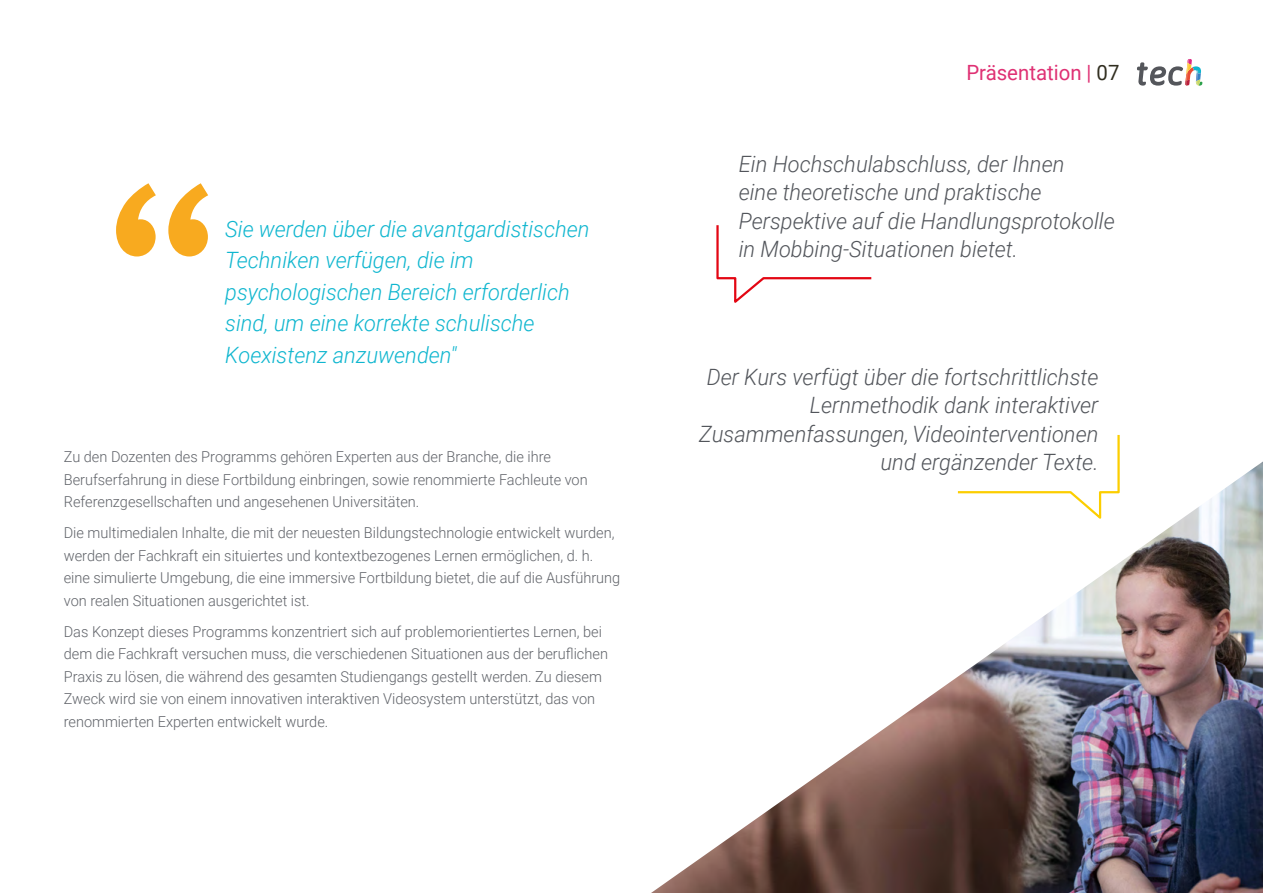
<style>
.page{position:relative;width:1263px;height:893px;background:#fff}
.page>*{position:absolute;margin:0;border:0;box-sizing:border-box;transform-origin:0 0}
.t1{font:italic 300 22.5px/28.5px "Roboto";color:#52555b;text-align:right}
.t2{font:italic 300 22.5px/31.5px "Roboto";color:#0fb6cf}
.t3{font:21px "Roboto";color:#df3174}
.t4{font:300 15px/22.5px "Roboto";color:#61646a}
.s1{color:#312e20}
</style>
<div class="page">
<svg style="left:116px;top:183px;width:92px;height:73px"></svg>
<img style="left:651px;top:461px;width:612px;height:432px">
<svg style="left:956px;top:434px;width:165px;height:89px"></svg>
<svg style="left:716px;top:225px;width:156px;height:78px"></svg>
<svg style="left:1137px;top:59px;width:65px;height:27px"></svg>
<h1 class="t2" style="left:225px;top:212px;width:366px">Sie werden über die avantgardistischen Techniken verfügen, die im psychologischen Bereich erforderlich sind, um eine korrekte schulische Koexistenz anzuwenden"</h1>
<p class="t4" style="left:64px;top:445px;width:525px">Zu den Dozenten des Programms gehören Experten aus der Branche, die ihre<br>Berufserfahrung in diese Fortbildung einbringen, sowie renommierte Fachleute von<br>Referenzgesellschaften und angesehenen Universitäten.</p>
<p class="t4" style="left:64px;top:521px;width:558px">Die multimedialen Inhalte, die mit der neuesten Bildungstechnologie entwickelt wurden, werden der Fachkraft ein situiertes und kontextbezogenes Lernen ermöglichen, d. h. eine simulierte Umgebung, die eine immersive Fortbildung bietet, die auf die Ausführung von realen Situationen ausgerichtet ist.</p>
<p class="t4" style="left:64px;top:619px;width:546px">Das Konzept dieses Programms konzentriert sich auf problemorientiertes Lernen, bei dem die Fachkraft versuchen muss, die verschiedenen Situationen aus der beruflichen Praxis zu lösen, die während des gesamten Studiengangs gestellt werden. Zu diesem Zweck wird sie von einem innovativen interaktiven Videosystem unterstützt, das von renommierten Experten entwickelt wurde.</p>
<h2 class="t3" style="left:966px;top:57px;width:155px">Präsentation | <span class="s1">07</span></h2>
<h1 class="t1" style="left:739px;top:149px;width:377px;text-align:left">Ein Hochschulabschluss, der Ihnen<br>eine theoretische und praktische Perspektive auf die Handlungsprotokolle in Mobbing-Situationen bietet.</h1>
<h1 class="t1" style="left:699px;top:362px;width:401px">Der Kurs verfügt über die fortschrittlichste Lernmethodik dank interaktiver Zusammenfassungen, Videointerventionen und ergänzender Texte.</h1>
</div>
